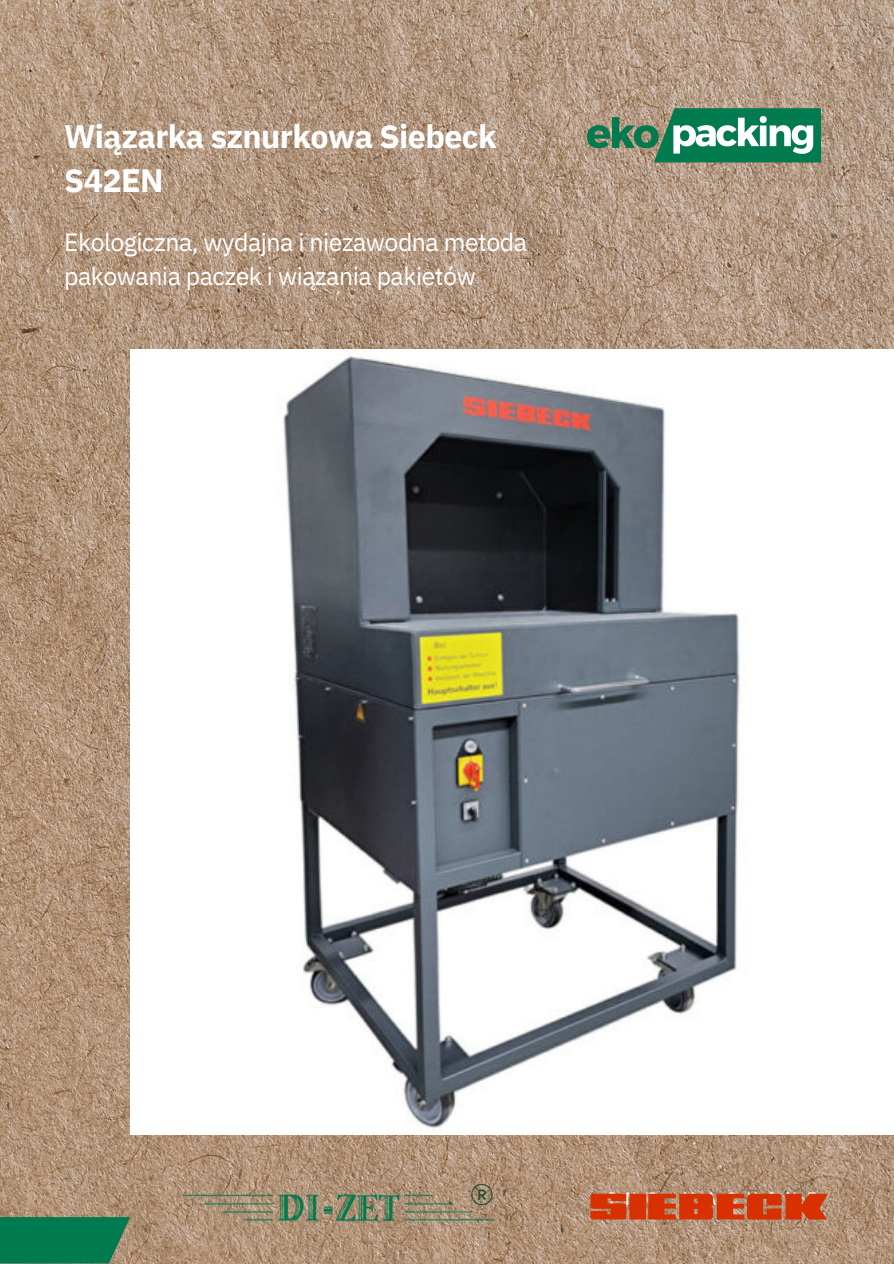
<style>
.page{position:relative;width:894px;height:1264px;background:#fff}
.page>*{position:absolute;margin:0;border:0;box-sizing:border-box;transform-origin:0 0}
.t1{font:700 32.4px/43.8px "IBM Plex Sans";letter-spacing:-.02em;color:#fff}
.t2{font:24.9px/33.8px "IBM Plex Sans";letter-spacing:-.02em;color:#fff}
.t3{font:18px "IBM Plex Sans Cond";letter-spacing:.57em;color:#fff}
</style>
<div class="page">
<img style="left:0;top:0;width:893px;height:1263px">
<img style="left:580px;top:76px;width:240px;height:119px">
<img style="left:176px;top:1187px;width:324px;height:41px">
<svg style="left:471px;top:1183px;width:21px;height:22px"></svg>
<svg style="left:590px;top:1193px;width:36px;height:26px"></svg>
<div style="left:629px;top:1193px;width:16px;height:26px;background:#d83000"></div>
<svg style="left:648px;top:1193px;width:179px;height:26px"></svg>
<svg style="left:0;top:1216px;width:130px;height:47px"></svg>
<img style="left:130px;top:350px;width:763px;height:784px">
<p class="t1" style="left:64px;top:114px;width:434px">Wiązarka sznurkowa Siebeck<br>S42EN</p>
<p class="t2" style="left:64px;top:224px;width:464px">Ekologiczna, wydajna i niezawodna metoda pakowania paczek i wiązania pakietów</p>
<p class="t3" style="left:608px;top:1186px;width:51px">ING</p>
<p class="t3" style="left:682px;top:1186px;width:135px">MACHINE</p>
</div>
